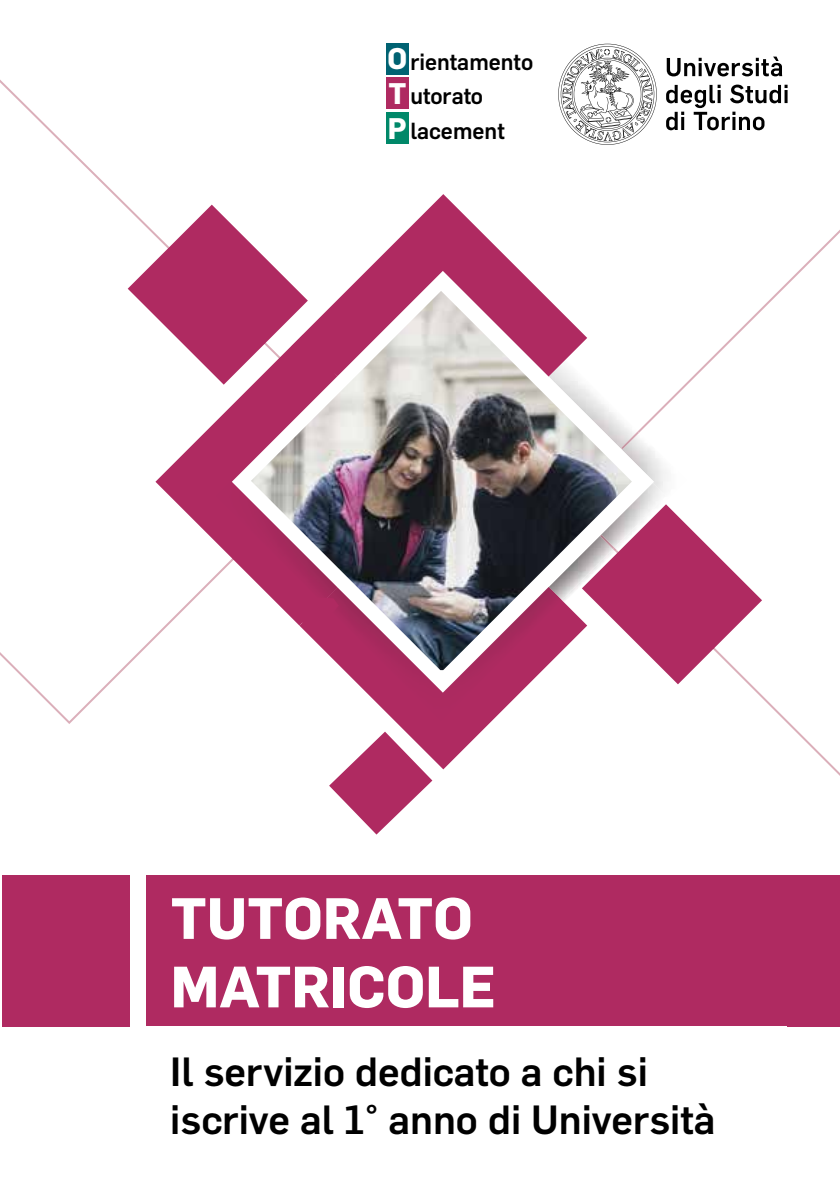
<style>
.page{position:relative;width:840px;height:1191px;background:#fff}
.page>*{position:absolute;margin:0;border:0;box-sizing:border-box;transform-origin:0 0}
.t1{font:700 57px/68.4px "Flama";color:#fff}
.t2{font:500 40px/48px "Flama";color:#000}
.t3{font:700 29.2px/34.8px "Flama";color:#fff;text-align:justify}
.t4{font:500 22.8px/34.6px "Flama";color:#000}
</style>
<div class="page">
<div style="left:146px;top:874px;width:693px;height:152px;background:#af2a61"></div>
<div style="left:2px;top:874px;width:128px;height:152px;background:#af2a61"></div>
<div style="left:386px;top:43px;width:22px;height:31px;background:#006272"></div>
<div style="left:386px;top:78px;width:22px;height:31px;background:#af2a61"></div>
<div style="left:386px;top:113px;width:22px;height:31px;background:#008869"></div>
<svg style="left:558px;top:44px;width:98px;height:101px"></svg>
<svg style="left:666px;top:57px;width:115px;height:19px"></svg>
<svg style="left:155px;top:421px;width:61px;height:121px"></svg>
<svg style="left:366px;top:194px;width:154px;height:77px"></svg>
<svg style="left:394px;top:720px;width:99px;height:49px;fill:#af2a61"></svg>
<img style="left:216px;top:405px;width:16px;height:145px">
<img style="left:366px;top:692px;width:155px;height:28px">
<svg style="left:232px;top:271px;width:421px;height:421px"></svg>
<img style="left:251px;top:291px;width:380px;height:379px">
<svg style="left:329px;top:731px;width:103px;height:103px"></svg>
<svg style="left:0;top:550px;width:242px;height:174px"></svg>
<svg style="left:0;top:79px;width:212px;height:210px"></svg>
<svg style="left:128px;top:205px;width:229px;height:180px"></svg>
<svg style="left:637px;top:83px;width:202px;height:350px"></svg>
<img style="left:620px;top:431px;width:18px;height:18px">
<svg style="left:615px;top:599px;width:224px;height:276px"></svg>
<svg style="left:581px;top:504px;width:180px;height:180px"></svg>
<img style="left:599px;top:535px;width:15px;height:14px">
<svg style="left:302px;top:597px;width:36px;height:33px"></svg>
<p class="t3" style="left:387px;top:39px;width:21px">O T P</p>
<p class="t4" style="left:410px;top:42px;width:124px">rientamento utorato lacement</p>
<h1 class="t1" style="left:170px;top:880px;width:327px">TUTORATO<br>MATRICOLE</h1>
<p class="t2" style="left:170px;top:1044px;width:546px">Il servizio dedicato a chi si iscrive al 1° anno di Università</p>
</div>
